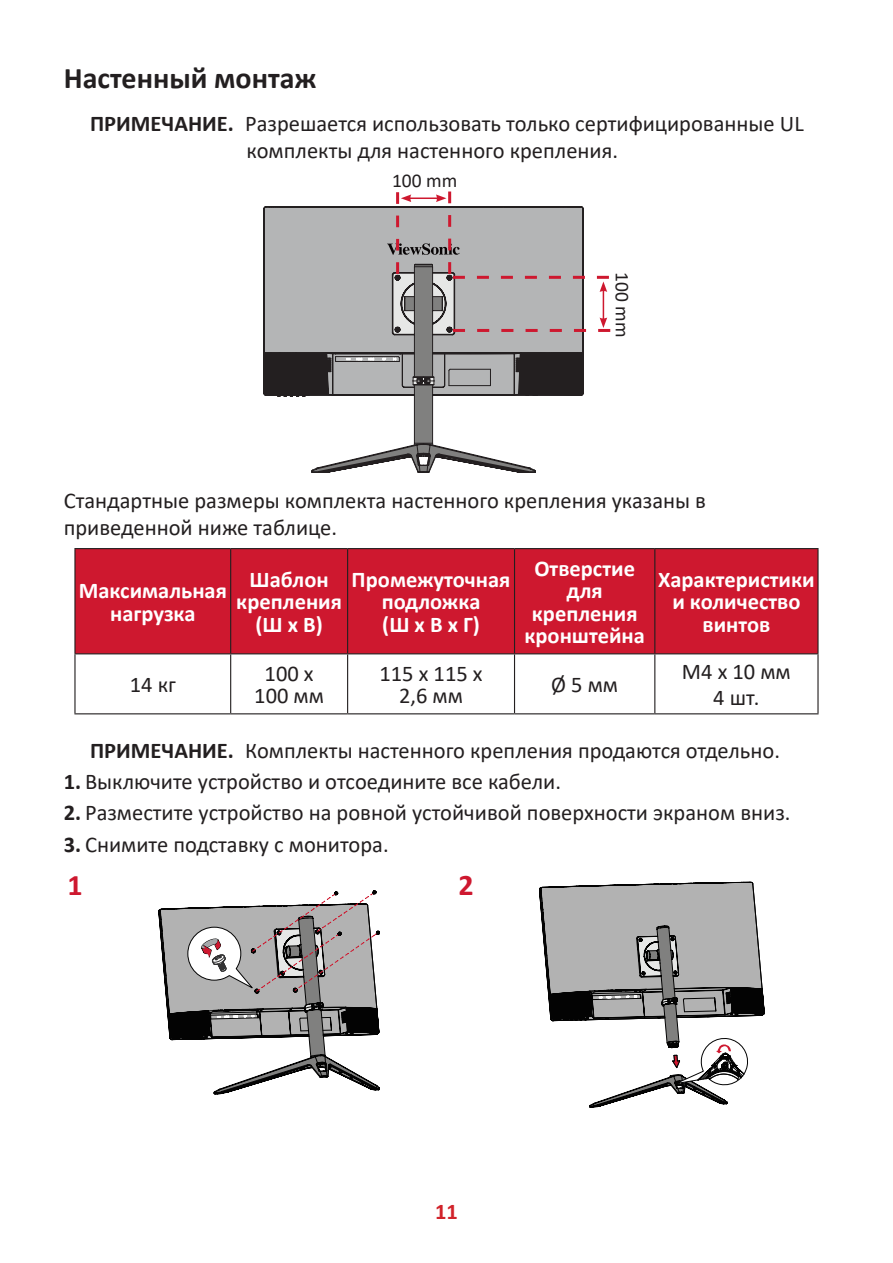
<style>
.page{position:relative;width:893px;height:1263px;background:#fff}
.page>*{position:absolute;margin:0;border:0;box-sizing:border-box;transform-origin:0 0}
.t1{font:700 30px "Calibri";color:#231f20}
.t2{font:700 30px "Calibri";color:#ce182f}
.t3{font:22.5px/27px "Calibri";color:#231f20;text-align:center}
.t4{font:700 22.5px/22.5px "Calibri";color:#fff;text-align:center}
.t5{font:700 22.5px "Calibri";color:#d1232a}
.t6{font:19.5px "Calibri";color:#231f20}
.s1{font-weight:700}
</style>
<div class="page">
<svg style="left:264px;top:191px;width:346px;height:282px"></svg>
<div style="left:76px;top:549px;width:741px;height:104px;background:#ce182f"></div>
<hr style="left:74px;top:548px;width:157px;height:1px;background:#231f20">
<hr style="left:74px;top:549px;width:2px;height:104px;background:#231f20">
<hr style="left:231px;top:548px;width:117px;height:1px;background:#231f20">
<hr style="left:230px;top:549px;width:1px;height:104px;background:#231f20">
<hr style="left:348px;top:548px;width:166px;height:1px;background:#231f20">
<hr style="left:347px;top:549px;width:1px;height:104px;background:#231f20">
<hr style="left:514px;top:548px;width:141px;height:1px;background:#231f20">
<hr style="left:514px;top:549px;width:1px;height:104px;background:#231f20">
<hr style="left:655px;top:548px;width:164px;height:1px;background:#231f20">
<hr style="left:654px;top:549px;width:1px;height:104px;background:#231f20">
<hr style="left:817px;top:549px;width:2px;height:104px;background:#231f20">
<hr style="left:74px;top:653px;width:157px;height:1px;background:#231f20">
<hr style="left:74px;top:654px;width:2px;height:59px;background:#231f20">
<hr style="left:231px;top:653px;width:117px;height:1px;background:#231f20">
<hr style="left:230px;top:654px;width:1px;height:59px;background:#231f20">
<hr style="left:348px;top:653px;width:166px;height:1px;background:#231f20">
<hr style="left:347px;top:654px;width:1px;height:59px;background:#231f20">
<hr style="left:514px;top:653px;width:141px;height:1px;background:#231f20">
<hr style="left:514px;top:654px;width:1px;height:59px;background:#231f20">
<hr style="left:655px;top:653px;width:164px;height:1px;background:#231f20">
<hr style="left:654px;top:654px;width:1px;height:59px;background:#231f20">
<hr style="left:817px;top:654px;width:2px;height:59px;background:#231f20">
<hr style="left:74px;top:713px;width:157px;height:1px;background:#231f20">
<hr style="left:231px;top:713px;width:117px;height:1px;background:#231f20">
<hr style="left:348px;top:713px;width:166px;height:1px;background:#231f20">
<hr style="left:514px;top:713px;width:141px;height:1px;background:#231f20">
<hr style="left:655px;top:713px;width:164px;height:1px;background:#231f20">
<svg style="left:159px;top:891px;width:221px;height:203px"></svg>
<svg style="left:539px;top:882px;width:225px;height:225px"></svg>
<h1 class="t1" style="left:64px;top:57px;width:254px">Настенный монтаж</h1>
<p class="t3" style="left:247px;top:109px;width:559px;text-align:left;text-indent:-156px"><span class="s1">ПРИМЕЧАНИЕ.</span> Разрешается использовать только сертифицированные UL комплекты для настенного крепления.</p>
<p class="t6" style="left:392px;top:167px;width:67px">100 mm</p>
<p class="t6" style="left:636px;top:272px;width:67px;rotate:90deg">100 mm</p>
<p class="t3" style="left:64px;top:487px;width:644px;text-align:left">Стандартные размеры комплекта настенного крепления указаны в приведенной ниже таблице.</p>
<p class="t4" style="left:79px;top:579px;width:150px">Максимальная нагрузка</p>
<p class="t4" style="left:236px;top:568px;width:107px">Шаблон крепления (Ш x В)</p>
<p class="t4" style="left:352px;top:568px;width:160px">Промежуточная подложка<br>(Ш x В x Г)</p>
<p class="t4" style="left:524px;top:557px;width:122px">Отверстие для крепления кронштейна</p>
<p class="t4" style="left:658px;top:568px;width:158px">Характеристики и количество винтов</p>
<p class="t3" style="left:130px;top:670px;width:48px">14 кг</p>
<p class="t3" style="left:254px;top:661px;width:71px;line-height:22.5px">100 x<br>100 мм</p>
<p class="t3" style="left:379px;top:661px;width:105px;line-height:22.5px">115 x 115 x<br>2,6 мм</p>
<p class="t3" style="left:551px;top:670px;width:68px">Ø 5 мм</p>
<p class="t3" style="left:682px;top:657px;width:110px">M4 x 10 мм<br>4 шт.</p>
<p class="t3" style="left:90px;top:736px;width:691px"><span class="s1">ПРИМЕЧАНИЕ.</span> Комплекты настенного крепления продаются отдельно.</p>
<p class="t3" style="left:64px;top:767px;width:499px"><span class="s1">1.</span> Выключите устройство и отсоедините все кабели.</p>
<p class="t3" style="left:64px;top:799px;width:728px"><span class="s1">2.</span> Разместите устройство на ровной устойчивой поверхности экраном вниз.</p>
<p class="t3" style="left:64px;top:830px;width:326px"><span class="s1">3.</span> Снимите подставку с монитора.</p>
<h1 class="t2" style="left:67px;top:874px;width:17px">1</h1>
<h1 class="t2" style="left:459px;top:874px;width:17px">2</h1>
<p class="t5" style="left:435px;top:1204px;width:24px">11</p>
</div>
